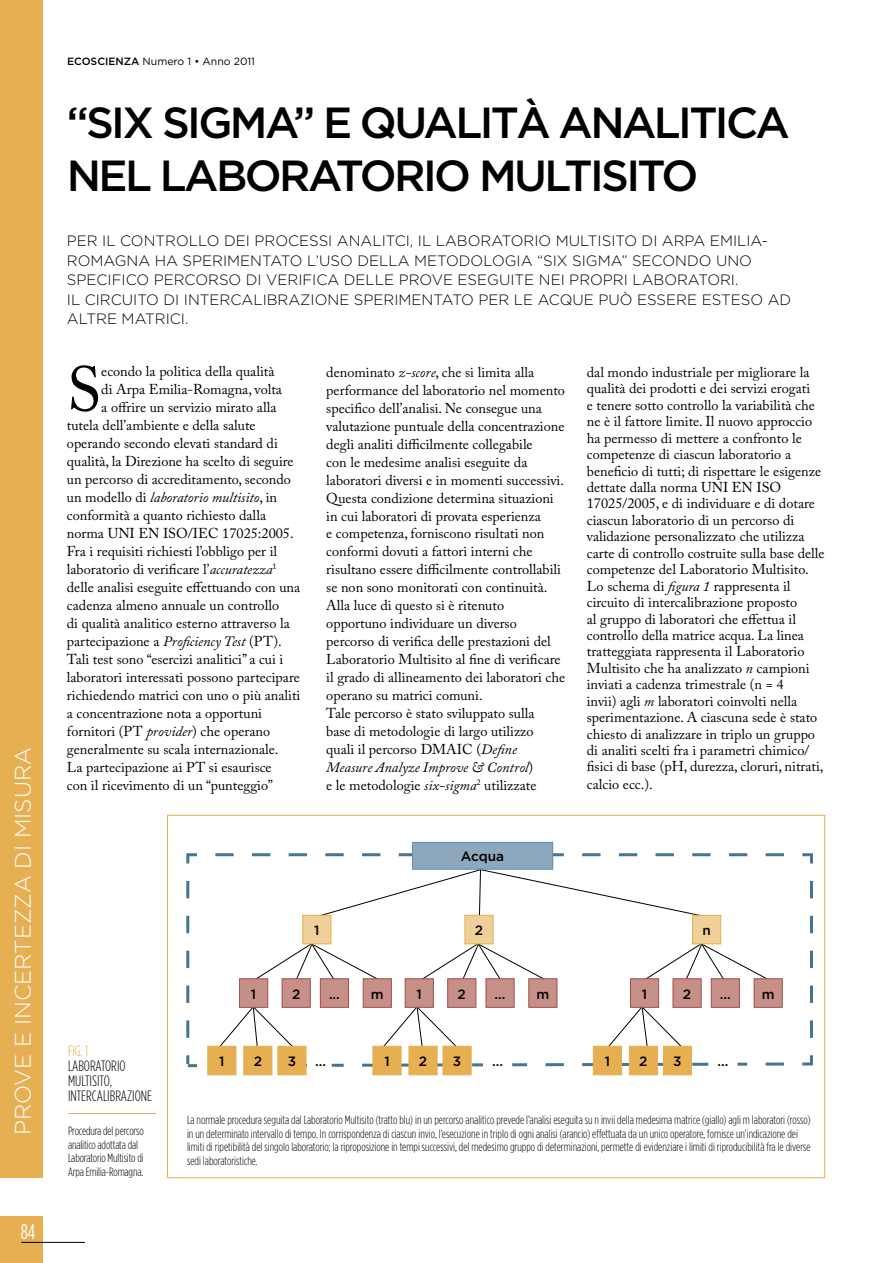
<style>
.page{position:relative;width:893px;height:1263px;background:#fff}
.page>*{position:absolute;margin:0;border:0;box-sizing:border-box;transform-origin:0 0}
.t1{font:62.7px "Adobe Caslon Pro";color:#000}
.t2{font:500 43.5px/52.5px "Gotham";letter-spacing:.215em;color:#000}
.t3{font:300 22.5px "Gotham";color:#fff}
.t4{font:21px "Gotham Condensed";color:#fff}
.t5{font:300 15px/19.5px "Gotham";color:#000}
.t6{font:300 15px/15px "Gotham Condensed";color:#000}
.t7{font:300 15px "Gotham Condensed";color:#e5af52}
.t8{font:14.25px/16.5px "Adobe Caslon Pro";color:#000}
.t9{font:italic 14.25px "Adobe Caslon Pro";color:#000}
.t10{font:500 13.5px "Gotham";color:#000}
.t11{font:300 condensed 12px/13.5px "Gotham HTF";color:#000}
.t12{font:300 12px/13.5px "Gotham Condensed";letter-spacing:-.01em;color:#000}
.t13{font:10.5px "Gotham";color:#000}
.s1{font-weight:500}
.s2{font-style:normal}
.s3{font-style:italic}
</style>
<div class="page">
<div style="left:0;top:1216px;width:43px;height:47px;background:#e5af52"></div>
<hr style="left:21px;top:1242px;width:64px;height:1px;background:#000">
<div style="left:0;top:0;width:43px;height:1178px;background:#e5af52"></div>
<svg style="left:186px;top:852px;width:627px;height:216px"></svg>
<hr style="left:68px;top:1113px;width:88px;height:1px;background:#e5af52">
<svg style="left:203px;top:868px;width:584px;height:207px"></svg>
<div style="left:412px;top:842px;width:141px;height:27px;background:#8da7bc"></div>
<div style="left:412px;top:842px;width:141px;height:28px;border:1px solid #698ca7"></div>
<h3 class="t3" style="left:10px;top:1135px;width:390px;rotate:-90deg">PROVE E INCERTEZZA DI MISURA</h3>
<h3 class="t4" style="left:21px;top:1221px;width:16px">84</h3>
<p class="t13" style="left:67px;top:55px;width:189px"><span class="s1">ECOSCIENZA</span> Numero 1 • Anno 2011</p>
<h2 class="t2" style="left:67px;top:96px;width:725px">“SIX SIGMA” E QUALITÀ ANALITICA<br>NEL LABORATORIO MULTISITO</h2>
<p class="t5" style="left:67px;top:231px;width:726px">PER IL CONTROLLO DEI PROCESSI ANALITCI, IL LABORATORIO M ULTISITO DI ARPA EMILIA-ROMAGNA HA SPERIMENTATO L’USO DELLA METODOLOGIA “SIX SIGMA” SECON DO UNO SPECIFICO PERCORSO DI VERIFICA DELLE PROVE ESEGUITE N EI PROPRI LABORATORI.<br>I L CIRCUITO DI INTERCALIBRAZION E SPERIMENTATO PER LE ACQUE PUÒ ESSERE ESTESO AD ALTRE MATRICI.</p>
<h1 class="t1" style="left:67px;top:352px;width:36px">S</h1>
<p class="t8" style="left:101px;top:363px;width:175px">econdo la politica della qualità</p>
<p class="t8" style="left:101px;top:381px;width:182px">di Arpa Emilia-Romagna, volta</p>
<p class="t8" style="left:101px;top:399px;width:177px">a offrire un servizio mirato alla</p>
<p class="t8" style="left:67px;top:417px;width:190px">tutela dell’ambiente e della salute</p>
<p class="t8" style="left:67px;top:435px;width:212px">operando secondo elevati standard di</p>
<p class="t8" style="left:67px;top:453px;width:228px">qualità, la Direzione ha scelto di seguire</p>
<p class="t8" style="left:67px;top:471px;width:226px">un percorso di accreditamento, secondo</p>
<p class="t9" style="left:67px;top:489px;width:212px"><span class="s2">un modello di</span> laboratorio multisito<span class="s2">, in</span></p>
<p class="t8" style="left:67px;top:507px;width:201px">conformità a quanto richiesto dalla</p>
<p class="t8" style="left:67px;top:525px;width:228px">norma UNI EN ISO/IEC 17025:2005.</p>
<p class="t8" style="left:67px;top:543px;width:212px">Fra i requisiti richiesti l’obbligo per il</p>
<p class="t8" style="left:67px;top:561px;width:211px">laboratorio di verificare l’<span class="s3">accuratezza</span><sup>1</sup></p>
<p class="t8" style="left:67px;top:579px;width:235px">delle analisi eseguite effettuando con una</p>
<p class="t8" style="left:67px;top:597px;width:214px">cadenza almeno annuale un controllo</p>
<p class="t8" style="left:67px;top:615px;width:224px">di qualità analitico esterno attraverso la</p>
<p class="t8" style="left:67px;top:633px;width:216px">partecipazione a <span class="s3">Proficiency Test</span> (PT).</p>
<p class="t8" style="left:67px;top:650px;width:218px">Tali test sono “esercizi analitici” a cui i</p>
<p class="t8" style="left:67px;top:668px;width:234px">laboratori interessati possono partecipare</p>
<p class="t8" style="left:67px;top:686px;width:235px">richiedendo matrici con uno o più analiti</p>
<p class="t8" style="left:67px;top:704px;width:197px">a concentrazione nota a opportuni</p>
<p class="t8" style="left:67px;top:722px;width:205px">fornitori (PT <span class="s3">provider</span>) che operano</p>
<p class="t8" style="left:67px;top:740px;width:213px">generalmente su scala internazionale.</p>
<p class="t8" style="left:67px;top:758px;width:206px">La partecipazione ai PT si esaurisce</p>
<p class="t8" style="left:67px;top:776px;width:207px">con il ricevimento di un “punteggio”</p>
<p class="t8" style="left:326px;top:363px;width:240px;line-height:18px">denominato <span class="s3">z-score</span>, che si limita alla performance del laboratorio nel momento specifico dell’analisi. Ne consegue una valutazione puntuale della concentrazione degli analiti difficilmente collegabile<br>con le medesime analisi eseguite da laboratori diversi e in momenti successivi.<br>Questa condizione determina situazioni in cui laboratori di provata esperienza<br>e competenza, forniscono risultati non conformi dovuti a fattori interni che risultano essere difficilmente controllabili se non sono monitorati con continuità.<br>Alla luce di questo si è ritenuto opportuno individuare un diverso percorso di verifica delle prestazioni del Laboratorio Multisito al fine di verificare il grado di allineamento dei laboratori che operano su matrici comuni.<br>Tale percorso è stato sviluppato sulla<br>base di metodologie di largo utilizzo<br>quali il percorso DMAIC (<span class="s3">Define Measure Analyze Improve &amp; Control</span>)<br>e le metodologie <span class="s3">six-sigma</span><sup>2</sup> utilizzate</p>
<p class="t8" style="left:587px;top:364px;width:239px">dal mondo industriale per migliorare la qualità dei prodotti e dei servizi erogati<br>e tenere sotto controllo la variabilità che ne è il fattore limite. Il nuovo approccio ha permesso di mettere a confronto le competenze di ciascun laboratorio a beneficio di tutti; di rispettare le esigenze dettate dalla norma UNI EN ISO 17025/2005, e di individuare e di dotare ciascun laboratorio di un percorso di validazione personalizzato che utilizza carte di controllo costruite sulla base delle competenze del Laboratorio Multisito.<br>Lo schema di <span class="s3">figura 1</span> rappresenta il circuito di intercalibrazione proposto<br>al gruppo di laboratori che effettua il controllo della matrice acqua. La linea tratteggiata rappresenta il Laboratorio Multisito che ha analizzato <span class="s3">n</span> campioni inviati a cadenza trimestrale (n = 4<br>invii) agli <span class="s3">m</span> laboratori coinvolti nella sperimentazione. A ciascuna sede è stato chiesto di analizzare in triplo un gruppo di analiti scelti fra i parametri chimico/ fisici di base (pH, durezza, cloruri, nitrati, calcio ecc.).</p>
<p class="t10" style="left:461px;top:849px;width:45px">ACQUA</p>
<p class="t10" style="left:314px;top:923px;width:7px">1</p>
<p class="t10" style="left:475px;top:923px;width:10px">2</p>
<p class="t10" style="left:702px;top:923px;width:10px">N</p>
<p class="t10" style="left:251px;top:986px;width:7px">1</p>
<p class="t10" style="left:292px;top:986px;width:10px">2</p>
<p class="t10" style="left:329px;top:986px;width:12px">...</p>
<p class="t10" style="left:371px;top:986px;width:14px">M</p>
<p class="t10" style="left:417px;top:986px;width:7px">1</p>
<p class="t10" style="left:458px;top:986px;width:10px">2</p>
<p class="t10" style="left:495px;top:986px;width:12px">...</p>
<p class="t10" style="left:536px;top:986px;width:14px">M</p>
<p class="t10" style="left:642px;top:986px;width:7px">1</p>
<p class="t10" style="left:683px;top:986px;width:10px">2</p>
<p class="t10" style="left:720px;top:986px;width:12px">...</p>
<p class="t10" style="left:762px;top:986px;width:14px">M</p>
<p class="t7" style="left:68px;top:1042px;width:22px">FIG. 1</p>
<p class="t6" style="left:68px;top:1058px;width:19px">laboratorio multisito</p>
<p class="t6" style="left:110px;top:1073px;width:4px">,</p>
<p class="t6" style="left:68px;top:1088px;width:6px">intercalibra</p>
<p class="t6" style="left:127px;top:1088px;width:11px">zione</p>
<p class="t12" style="left:68px;top:1124px;width:77px">Procedura del percorso analitico adottata dal<br>Laboratorio Multisito di<br>Arpa Emilia-Romagna.</p>
<p class="t11" style="left:187px;top:1113px;width:625px">La normale procedura seguita dal Laboratorio Multisito (tratto blu) in un percorso analitico prevede l’analisi eseguita su n invii della medesima matrice (giallo) agli m laboratori (rosso) in un determinato intervallo di tempo. In corrispondenza di ciascun invio, l’esecuzione in triplo di ogni analisi (arancio) effettuata da un unico operatore, fornisce un’indicazione dei limiti di ripetibilità del singolo laboratorio; la riproposizione in tempi successivi, del medesimo gruppo di determinazioni, permette di evidenziare i limiti di riproducibilità fra le diverse sedi laboratoristiche.</p>
<p class="t10" style="left:219px;top:1054px;width:7px">1</p>
<p class="t10" style="left:254px;top:1054px;width:10px">2</p>
<p class="t10" style="left:288px;top:1054px;width:10px">3</p>
<p class="t10" style="left:315px;top:1054px;width:12px">...</p>
<p class="t10" style="left:384px;top:1054px;width:7px">1</p>
<p class="t10" style="left:419px;top:1054px;width:10px">2</p>
<p class="t10" style="left:453px;top:1054px;width:10px">3</p>
<p class="t10" style="left:492px;top:1054px;width:12px">...</p>
<p class="t10" style="left:605px;top:1054px;width:7px">1</p>
<p class="t10" style="left:639px;top:1054px;width:10px">2</p>
<p class="t10" style="left:673px;top:1054px;width:10px">3</p>
<p class="t10" style="left:717px;top:1054px;width:12px">...</p>
</div>
